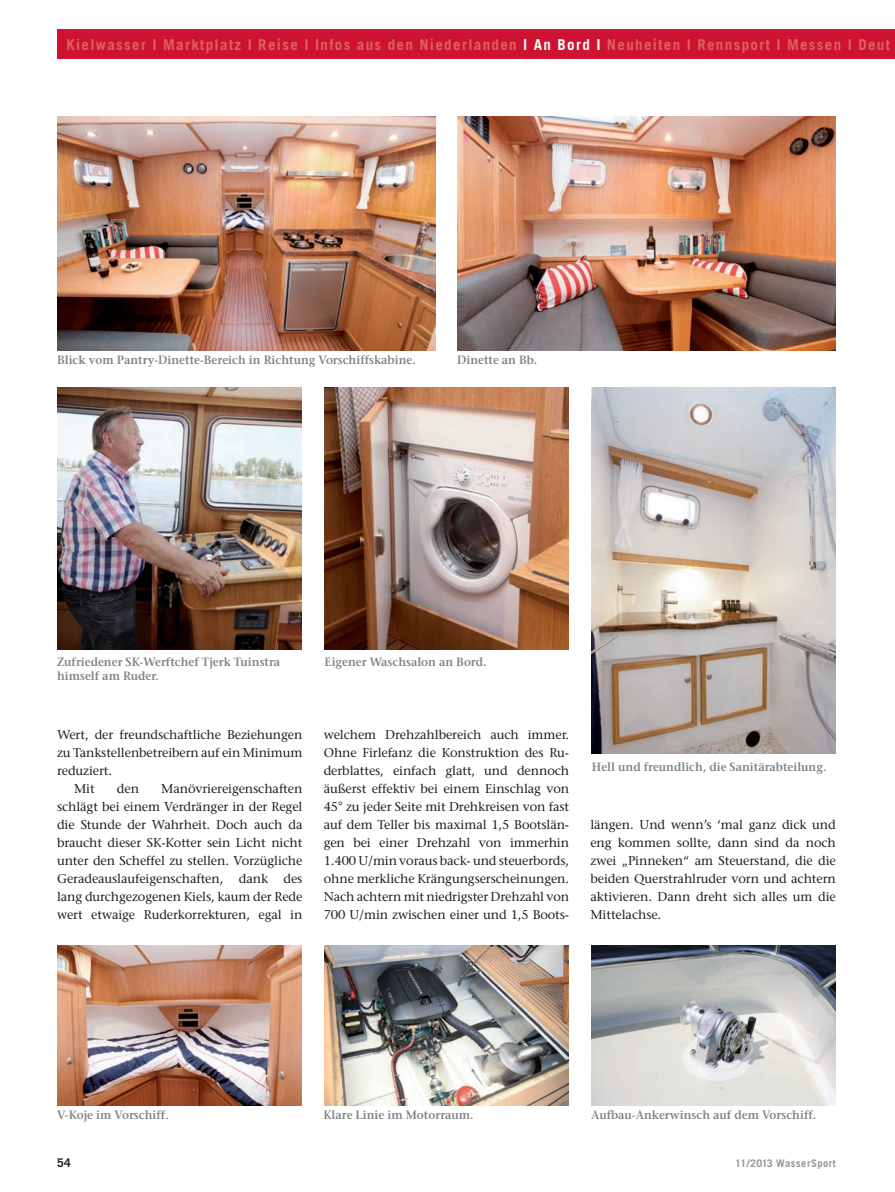
<style>
.page{position:relative;width:895px;height:1192px;background:#fff}
.page>*{position:absolute;margin:0;border:0;box-sizing:border-box;transform-origin:0 0}
.t1{font:700 15px "Trade Gothic";letter-spacing:.09em;color:#db645b}
.t2{font:12.75px/18px "Stone Serif";letter-spacing:-.01em;color:#231f20;text-align:justify}
.t3{font:600 12px/14.2px "Stone Serif";color:#808285;scale:.95 1}
.t4{font:700 12px "Trade Gothic";color:#231f20}
.t5{font:700 10.5px "Trade Gothic";letter-spacing:.045em;color:#939598}
.s1{color:#fff}
</style>
<div class="page">
<div style="left:57px;top:29px;width:837px;height:30px;background:#cd1331"></div>
<img style="left:57px;top:117px;width:378px;height:233px">
<img style="left:457px;top:117px;width:378px;height:233px">
<img style="left:324px;top:388px;width:244px;height:261px">
<img style="left:57px;top:388px;width:244px;height:261px">
<img style="left:57px;top:945px;width:244px;height:160px">
<img style="left:324px;top:945px;width:244px;height:160px">
<img style="left:591px;top:945px;width:244px;height:160px">
<img style="left:591px;top:388px;width:244px;height:366px">
<p class="t1" style="left:66px;top:39px;width:824px">Kielwasser I Marktplatz I Reise I Infos aus den Niederlanden <span class="s1">I An Bord I</span> Neuheiten I Rennsport I Messen I Deut</p>
<p class="t3" style="left:57px;top:353px;width:379px">Blick vom Pantry-Dinette-Bereich in Richtung Vorschiffskabine.</p>
<p class="t3" style="left:457px;top:353px;width:86px">Dinette an Bb.</p>
<p class="t3" style="left:57px;top:654px;width:236px">Zufriedener SK-Werftchef Tjerk Tuinstra himself am Ruder.</p>
<p class="t3" style="left:324px;top:654px;width:172px">Eigener Waschsalon an Bord.</p>
<p class="t2" style="left:57px;top:726px;width:247px">Wert, der freundschaftliche Beziehungen</p>
<p class="t2" style="left:57px;top:744px;width:247px">zu Tankstellenbetreibern auf ein Minimum</p>
<p class="t2" style="left:57px;top:762px;width:57px">reduziert.</p>
<p class="t2" style="left:74px;top:780px;width:22px">Mit</p>
<p class="t2" style="left:117px;top:780px;width:24px">den</p>
<p class="t2" style="left:57px;top:780px;width:247px;text-indent:104px">Manövriereigenschaften schlägt bei einem Verdränger in der Regel die Stunde der Wahrheit. Doch auch da braucht dieser SK-Kotter sein Licht nicht unter den Scheffel zu stellen. Vorzügliche Geradeauslaufeigenschaften, dank des lang durchgezogenen Kiels, kaum der Rede wert etwaige Ruderkorrekturen, egal in</p>
<p class="t2" style="left:323px;top:726px;width:247px">welchem Drehzahlbereich auch immer.<br>Ohne Firlefanz die Konstruktion des Ru&shy;derblattes, einfach glatt, und dennoch äußerst effektiv bei einem Einschlag von 45° zu jeder Seite mit Drehkreisen von fast auf dem Teller bis maximal 1,5 Bootslän&shy;gen bei einer Drehzahl von immerhin 1.400 U/min voraus back- und steuerbords, ohne merkliche Krängungserscheinungen.<br>Nach achtern mit niedrigster Drehzahl von 700 U/min zwischen einer und 1,5 Boots-</p>
<p class="t3" style="left:591px;top:760px;width:248px">Hell und freundlich, die Sanitärabteilung.</p>
<p class="t2" style="left:590px;top:816px;width:247px">längen. Und wenn’s ‘mal ganz dick und eng kommen sollte, dann sind da noch zwei „Pinneken“ am Steuerstand, die die beiden Querstrahlruder vorn und achtern aktivieren. Dann dreht sich alles um die Mittelachse.</p>
<p class="t3" style="left:57px;top:1107px;width:119px">V-Koje im Vorschiff.</p>
<p class="t3" style="left:323px;top:1107px;width:159px">Klare Linie im Motorraum.</p>
<p class="t3" style="left:591px;top:1107px;width:238px">Aufbau-Ankerwinsch auf dem Vorschiff.</p>
<p class="t4" style="left:57px;top:1158px;width:15px">54</p>
<p class="t5" style="left:735px;top:1159px;width:102px">11/2013 WasserSport</p>
</div>
